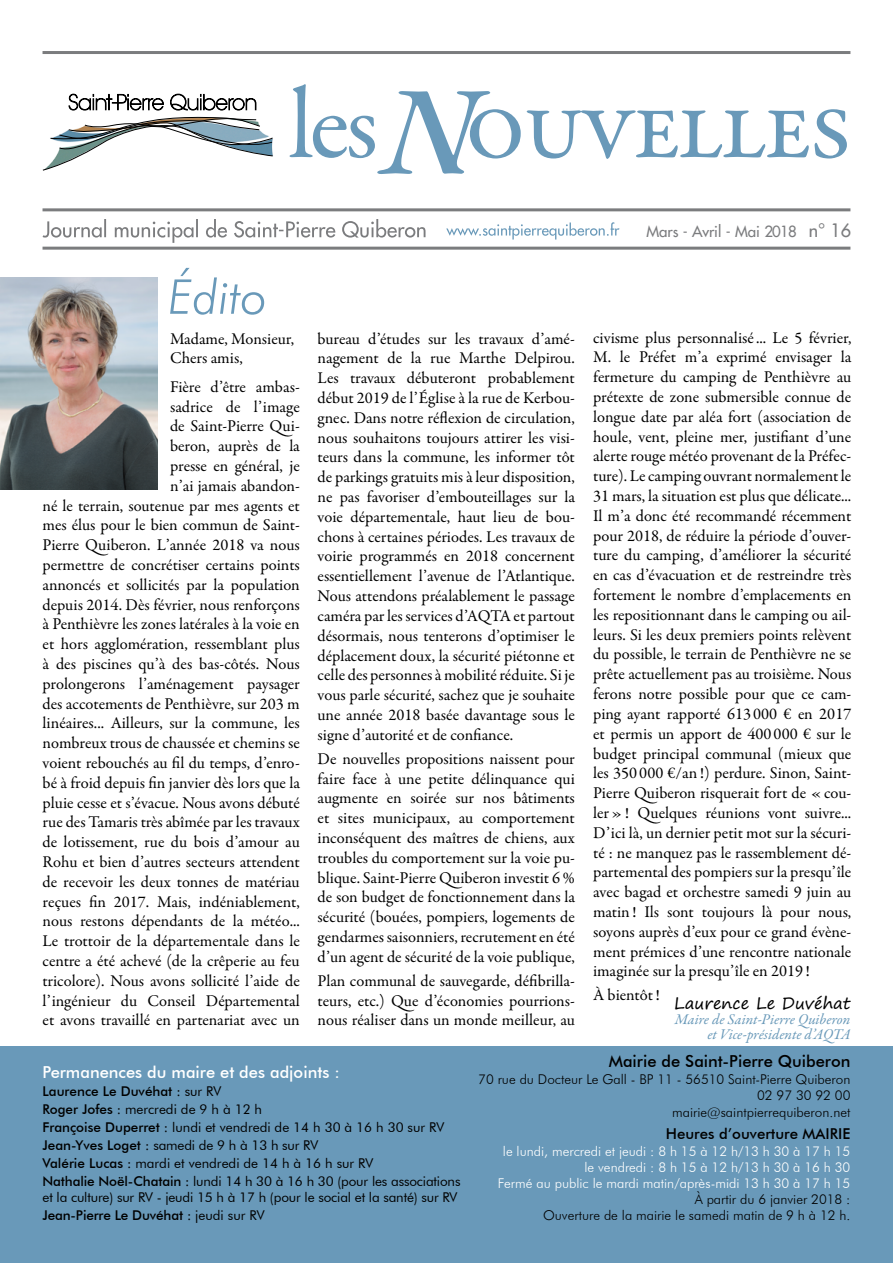
<style>
.page{position:relative;width:893px;height:1263px;background:#fff}
.page>*{position:absolute;margin:0;border:0;box-sizing:border-box;transform-origin:0 0}
.t1{font:16.5px/19.8px "Garamond Premr Pro";color:#000;text-align:justify}
.t2{font:500 16.5px "Futura BT";color:#fff}
.t3{font:500 16.5px "Futura BT";color:#000}
.t4{font:16.5px "Segoe Print";color:#000}
.t5{font:italic 15px/15px "Garamond Premr Pro";letter-spacing:-.005em;color:#6999b9;text-align:right}
.t6{font:500 15px "Futura BT";color:#000}
.t7{font:15px "Futura LT";letter-spacing:-.01em;color:#7b7c7e}
.t8{font:13.5px/18px "Futura BT";letter-spacing:-.01em;color:#000}
.t9{font:300 13.5px/16.5px "Futura BT";color:#000;text-align:right}
.t10{font:300 13.5px/16.2px "Futura BT";color:#fff;text-align:right}
.s1{font-size:18px}
.s2{font-weight:500}
</style>
<div class="page">
<svg style="left:170px;top:268px;width:94px;height:47px"></svg>
<svg style="left:43px;top:219px;width:382px;height:24px"></svg>
<svg style="left:446px;top:222px;width:173px;height:18px"></svg>
<hr style="left:43px;top:208px;width:807px;height:3px;background:#7b7c7e">
<hr style="left:43px;top:51px;width:807px;height:3px;background:#7b7c7e">
<hr style="left:43px;top:247px;width:807px;height:3px;background:#7b7c7e">
<svg style="left:43px;top:94px;width:230px;height:77px"></svg>
<svg style="left:290px;top:84px;width:557px;height:90px"></svg>
<div style="left:0;top:1046px;width:893px;height:217px;background:#6999b9"></div>
<img style="left:0;top:277px;width:157px;height:212px">
<p class="t7" style="left:646px;top:221px;width:206px">Mars - Avril - Mai 2018 <span class="s1">n° 16</span></p>
<p class="t1" style="left:170px;top:329px;width:126px">Madame, Monsieur,<br>Chers amis,</p>
<p class="t1" style="left:43px;top:377px;width:259px;text-align:right">Fière d’être ambas-<br>sadrice de l’image<br>de Saint-Pierre Qui-<br>beron, auprès de la<br>presse en général, je<br>n’ai jamais abandon-<br>né le terrain, soutenue par mes agents et mes élus pour le bien commun de Saint-Pierre Quiberon. L’année 2018 va nous permettre de concrétiser certains points annoncés et sollicités par la population depuis 2014. Dès février, nous renforçons à Penthièvre les zones latérales à la voie en et hors agglomération, ressemblant plus à des piscines qu’à des bas-côtés. Nous prolongerons l’aménagement paysager des accotements de Penthièvre, sur 203 m linéaires... Ailleurs, sur la commune, les nombreux trous de chaussée et chemins se voient rebouchés au fil du temps, d’enro&shy;bé à froid depuis fin janvier dès lors que la pluie cesse et s’évacue. Nous avons débuté rue des Tamaris très abîmée par les travaux de lotissement, rue du bois d’amour au Rohu et bien d’autres secteurs attendent de recevoir les deux tonnes de matériau reçues fin 2017. Mais, indéniablement, nous restons dépendants de la météo...<br>Le trottoir de la départementale dans le centre a été achevé (de la crêperie au feu tricolore). Nous avons sollicité l’aide de l’ingénieur du Conseil Départemental et avons travaillé en partenariat avec un</p>
<p class="t1" style="left:318px;top:329px;width:259px">bureau d’études sur les travaux d’amé&shy;nagement de la rue Marthe Delpirou.<br>Les travaux débuteront probablement début 2019 de l’Église à la rue de Kerbou&shy;gnec. Dans notre réflexion de circulation, nous souhaitons toujours attirer les visi&shy;teurs dans la commune, les informer tôt de parkings gratuits mis à leur disposition, ne pas favoriser d’embouteillages sur la voie départementale, haut lieu de bou&shy;chons à certaines périodes. Les travaux de voirie programmés en 2018 concernent essentiellement l’avenue de l’Atlantique.<br>Nous attendons préalablement le passage caméra par les services d’AQTA et partout désormais, nous tenterons d’optimiser le déplacement doux, la sécurité piétonne et celle des personnes à mobilité réduite. Si je vous parle sécurité, sachez que je souhaite une année 2018 basée davantage sous le signe d’autorité et de confiance.</p>
<p class="t1" style="left:318px;top:749px;width:259px">De nouvelles propositions naissent pour faire face à une petite délinquance qui augmente en soirée sur nos bâtiments et sites municipaux, au comportement inconséquent des maîtres de chiens, aux troubles du comportement sur la voie pu&shy;blique. Saint-Pierre Quiberon investit 6 % de son budget de fonctionnement dans la sécurité (bouées, pompiers, logements de gendarmes saisonniers, recrutement en été d’un agent de sécurité de la voie publique,</p>
<p class="t1" style="left:318px;top:971px;width:259px">Plan communal de sauvegarde, défibrilla&shy;teurs, etc.) Que d’économies pourrions&shy;nous réaliser dans un monde meilleur, au</p>
<p class="t1" style="left:593px;top:328px;width:260px">civisme plus personnalisé... Le 5 février, M. le Préfet m’a exprimé envisager la fermeture du camping de Penthièvre au prétexte de zone submersible connue de longue date par aléa fort (association de houle, vent, pleine mer, justifiant d’une alerte rouge météo provenant de la Préfec&shy;ture). Le camping ouvrant normalement le 31 mars, la situation est plus que délicate...<br>Il m’a donc été recommandé récemment pour 2018, de réduire la période d’ouver&shy;ture du camping, d’améliorer la sécurité en cas d’évacuation et de restreindre très fortement le nombre d’emplacements en les repositionnant dans le camping ou ail&shy;leurs. Si les deux premiers points relèvent du possible, le terrain de Penthièvre ne se prête actuellement pas au troisième. Nous ferons notre possible pour que ce cam&shy;ping ayant rapporté 613 000 € en 2017 et permis un apport de 400 000 € sur le budget principal communal (mieux que les 350 000 €/an!) perdure. Sinon, Saint-Pierre Quiberon risquerait fort de «cou&shy;ler»! Quelques réunions vont suivre...<br>D’ici là, un dernier petit mot sur la sécuri&shy;té : ne manquez pas le rassemblement dé&shy;partemental des pompiers sur la presqu’île avec bagad et orchestre samedi 9 juin au matin! Ils sont toujours là pour nous, soyons auprès d’eux pour ce grand évène&shy;ment prémices d’une rencontre nationale imaginée sur la presqu’île en 2019 !</p>
<p class="t1" style="left:593px;top:986px;width:68px">À bientôt!</p>
<p class="t4" style="left:674px;top:988px;width:178px">Laurence Le Duvéhat</p>
<p class="t5" style="left:675px;top:1013px;width:177px">Maire de Saint-Pierre Quiberon et Vice-présidente d’AQTA</p>
<p class="t2" style="left:43px;top:1062px;width:299px">Permanences du maire et des adjoints :</p>
<p class="t8" style="left:43px;top:1082px;width:419px"><span class="s2">Laurence Le Duvéhat</span> : sur RV<br><span class="s2">Roger Jofes</span> : mercredi de 9 h à 12 h<br><span class="s2">Françoise Duperret</span> : lundi et vendredi de 14 h 30 à 16 h 30 sur RV <span class="s2">Jean-Yves Loget</span> : samedi de 9 h à 13 h sur RV<br><span class="s2">Valérie Lucas</span> : mardi et vendredi de 14 h à 16 h sur RV<br><span class="s2">Nathalie Noël-Chatain</span> : lundi 14 h 30 à 16 h 30 (pour les associations</p>
<p class="t8" style="left:43px;top:1188px;width:416px">et la culture) sur RV - jeudi 15 h à 17 h (pour le social et la santé) sur RV<br><span class="s2">Jean-Pierre Le Duvéhat</span> : jeudi sur RV</p>
<p class="t3" style="left:609px;top:1051px;width:243px">Mairie de Saint-Pierre Quiberon</p>
<p class="t9" style="left:478px;top:1070px;width:374px">70 rue du Docteur Le Gall - BP 11 - 56510 Saint-Pierre Quiberon<br>02 97 30 92 00<br>mairie@saintpierrequiberon.net</p>
<p class="t6" style="left:666px;top:1125px;width:186px">Heures d’ouverture MAIRIE</p>
<p class="t10" style="left:498px;top:1143px;width:354px">le lundi, mercredi et jeudi : 8 h 15 à 12 h/13 h 30 à 17 h 15 le vendredi : 8 h 15 à 12 h/13 h 30 à 16 h 30<br>Fermé au public le mardi matin/après-midi 13 h 30 à 17 h 15</p>
<p class="t9" style="left:543px;top:1191px;width:309px">À partir du 6 janvier 2018 :<br>Ouverture de la mairie le samedi matin de 9 h à 12 h.</p>
</div>
